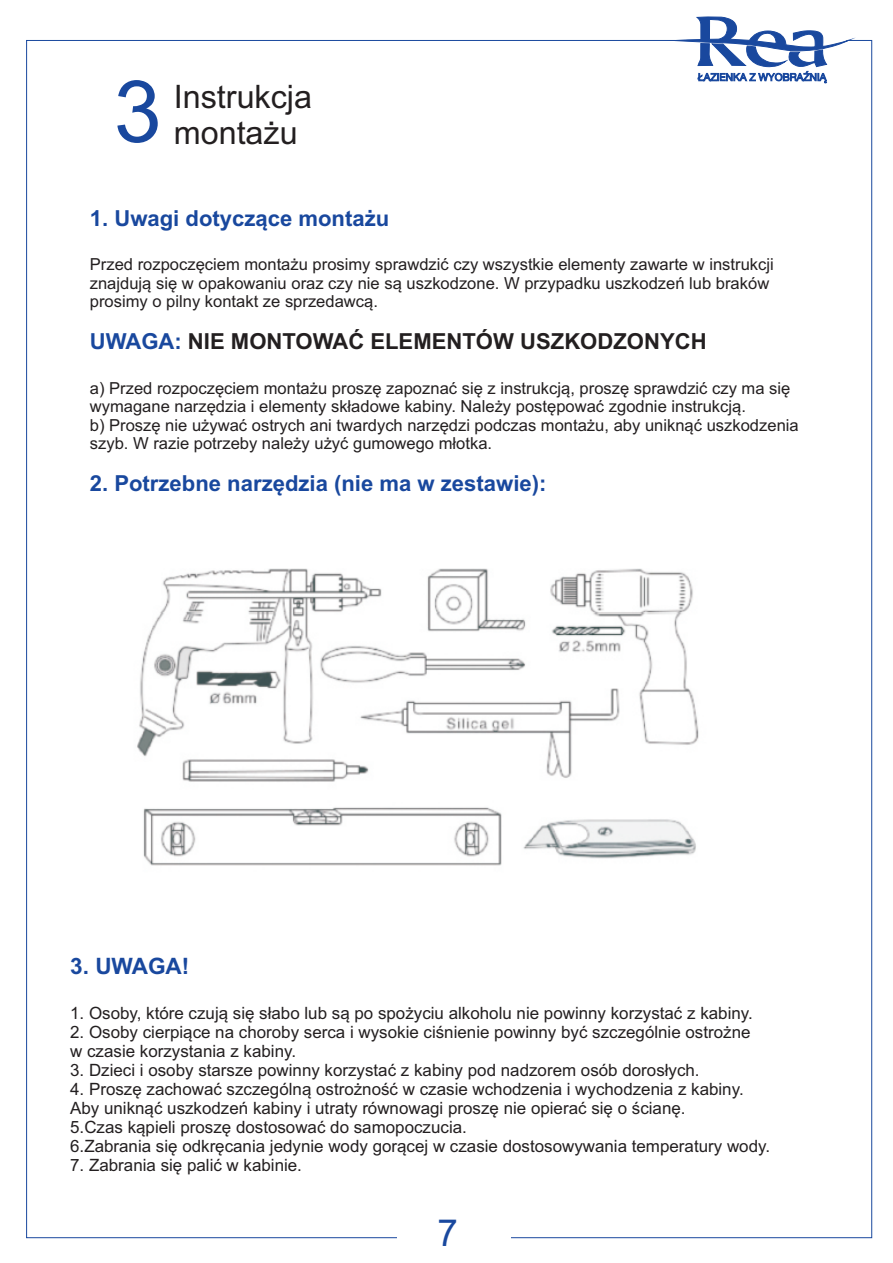
<style>
.page{position:relative;width:893px;height:1263px;background:#fff}
.page>*{position:absolute;margin:0;border:0;box-sizing:border-box;transform-origin:0 0}
.t1{font:85.95px "Arial";color:#19489e}
.t2{font:37.2px "Arial";color:#19489e}
.t3{font:32.4px "Arial";color:#231f20}
.t4{font:700 22.65px "Arial";color:#19489e}
.t5{font:700 22.05px "Arial";color:#19489e}
.t6{font:700 22.05px "Arial";color:#231f20}
.t7{font:16.95px/18.9px "Arial";color:#231f20}
.t8{font:16.5px/18.5px "Arial";color:#231f20}
.s1{color:#19489e}
</style>
<div class="page">
<img style="left:137px;top:568px;width:562px;height:298px">
<svg style="left:661px;top:16px;width:199px;height:68px"></svg>
<h1 class="t1" style="left:114px;top:79px;width:49px">3</h1>
<h3 class="t3" style="left:174px;top:84px;width:140px">Instrukcja</h3>
<h3 class="t3" style="left:174px;top:120px;width:126px">monta¿u</h3>
<h3 class="t5" style="left:90px;top:210px;width:301px">1. Uwagi dotycz¹ce monta¿u</h3>
<p class="t8" style="left:90px;top:257px;width:685px">Przed rozpoczêciem monta¿u prosimy sprawdziæ czy wszystkie elementy zawarte w instrukcji znajduj¹ siê w opakowaniu oraz czy nie s¹ uszkodzone. W przypadku uszkodzeñ lub braków prosimy o pilny kontakt ze sprzedawc¹.</p>
<h3 class="t6" style="left:90px;top:333px;width:618px"><span class="s1">UWAGA:</span> NIE MONTOWAÆ ELEMENTÓW USZKODZONYCH</h3>
<p class="t8" style="left:90px;top:380px;width:710px">a) Przed rozpoczêciem monta¿u proszê zapoznaæ siê z instrukcj¹, proszê sprawdziæ czy ma siê wymagane narzêdzia i elementy sk³adowe kabiny. Nale¿y postêpowaæ zgodnie instrukcj¹.<br>b) Proszê nie u¿ywaæ ostrych ani twardych narzêdzi podczas monta¿u, aby unikn¹æ uszkodzenia szyb. W razie potrzeby nale¿y u¿yæ gumowego m³otka.</p>
<h3 class="t5" style="left:90px;top:475px;width:458px">2. Potrzebne narzêdzia (nie ma w zestawie):</h3>
<h3 class="t4" style="left:70px;top:957px;width:121px">3. UWAGA!</h3>
<p class="t7" style="left:70px;top:1005px;width:684px">1. Osoby, które czuj¹ siê s³abo lub s¹ po spo¿yciu alkoholu nie powinny korzystaæ z kabiny.</p>
<p class="t7" style="left:70px;top:1024px;width:682px">2. Osoby cierpi¹ce na choroby serca i wysokie ciœnienie powinny byæ szczególnie ostro¿ne w czasie korzystania z kabiny.</p>
<p class="t7" style="left:70px;top:1062px;width:631px">3. Dzieci i osoby starsze powinny korzystaæ z kabiny pod nadzorem osób doros³ych.</p>
<p class="t7" style="left:70px;top:1081px;width:701px">4. Proszê zachowaæ szczególn¹ ostro¿noœæ w czasie wchodzenia i wychodzenia z kabiny.<br>Aby unikn¹æ uszkodzeñ kabiny i utraty równowagi proszê nie opieraæ siê o œcianê.<br>5.Czas k¹pieli proszê dostosowaæ do samopoczucia.<br>6.Zabrania siê odkrêcania jedynie wody gor¹cej w czasie dostosowywania temperatury wody.</p>
<p class="t7" style="left:70px;top:1157px;width:233px">7. Zabrania siê paliæ w kabinie.</p>
<h2 class="t2" style="left:437px;top:1219px;width:22px">7</h2>
</div>
